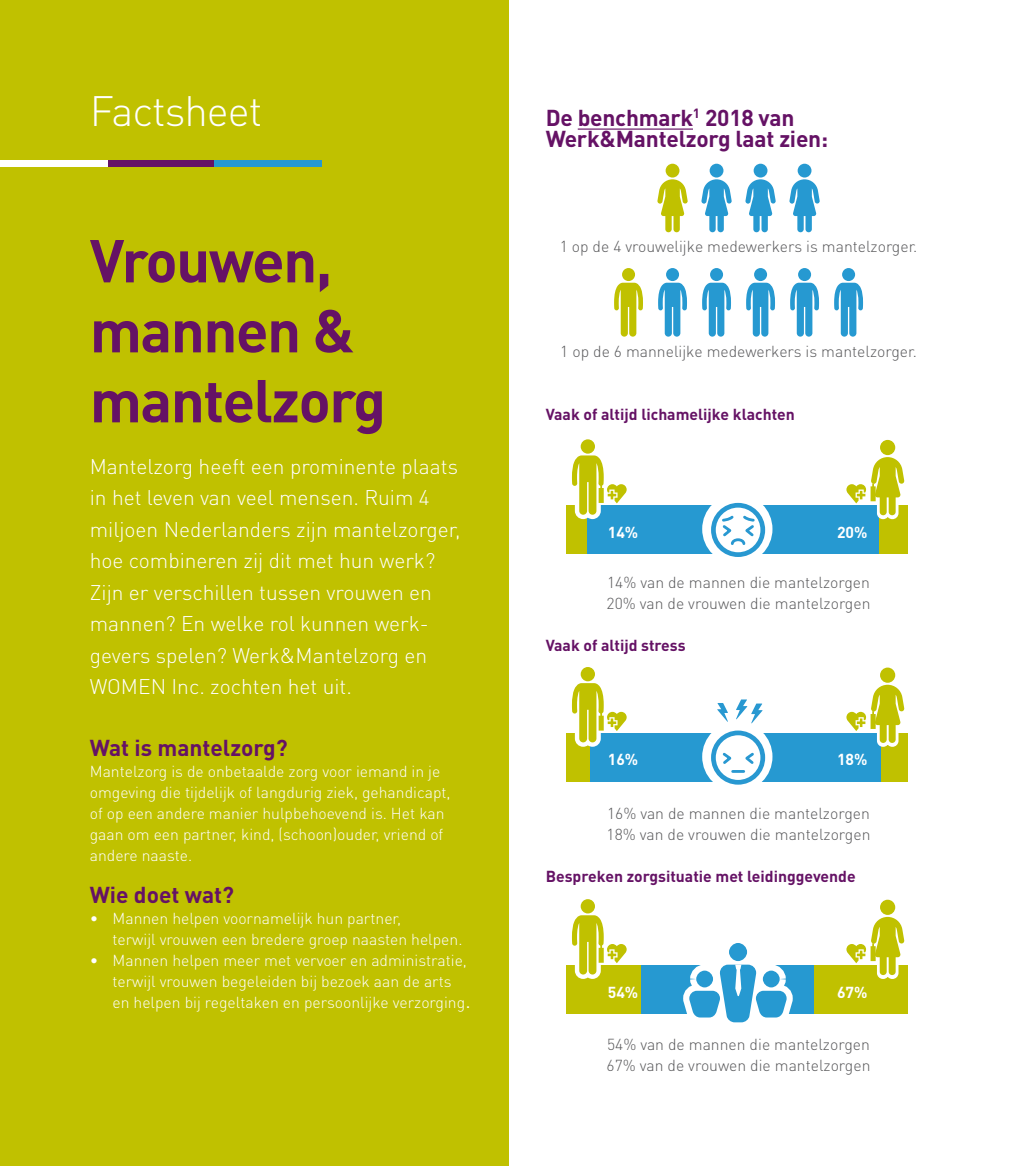
<style>
.page{position:relative;width:1017px;height:1166px;background:#fff}
.page>*{position:absolute;margin:0;border:0;box-sizing:border-box;transform-origin:0 0}
.t1{font:700 59.5px/70px "DIN Pro";letter-spacing:-.025em;color:#651265}
.t2{font:300 42px "DIN Pro";letter-spacing:-.025em;color:#fff}
.t3{font:700 22.75px/21px "DIN Pro";letter-spacing:-.01em;color:#651265}
.t4{font:300 21px/31.5px "DIN Pro";color:#fff}
.t5{font:300 15.75px/21px "DIN Pro";color:#fff}
.t6{font:300 15.75px/21px "DIN Pro";color:#58585a}
.t7{font:700 15.75px "DIN Pro";color:#651265}
.t8{font:700 15.75px "DIN Pro";color:#fff}
.s1{font-size:22.75px}
</style>
<div class="page">
<hr style="left:578px;top:128px;width:115px;height:2px;background:#651265">
<div style="left:0;top:0;width:508px;height:1166px;background:#c0c100"></div>
<div style="left:107px;top:160px;width:108px;height:7px;background:#651265"></div>
<div style="left:0;top:160px;width:107px;height:7px;background:#fff"></div>
<div style="left:215px;top:160px;width:107px;height:7px;background:#2699d1"></div>
<svg style="left:701px;top:179px;width:31px;height:53px"></svg>
<div style="left:710px;top:164px;width:13px;height:14px;background:#2699d1;border-radius:50%"></div>
<svg style="left:657px;top:179px;width:31px;height:53px"></svg>
<div style="left:666px;top:164px;width:13px;height:14px;background:#c0c100;border-radius:50%"></div>
<svg style="left:745px;top:179px;width:31px;height:53px"></svg>
<div style="left:754px;top:164px;width:13px;height:14px;background:#2699d1;border-radius:50%"></div>
<svg style="left:789px;top:179px;width:31px;height:53px"></svg>
<div style="left:798px;top:164px;width:13px;height:14px;background:#2699d1;border-radius:50%"></div>
<svg style="left:658px;top:283px;width:29px;height:54px"></svg>
<div style="left:666px;top:268px;width:13px;height:13px;background:#2699d1;border-radius:50%"></div>
<svg style="left:614px;top:283px;width:29px;height:54px"></svg>
<div style="left:622px;top:268px;width:13px;height:13px;background:#c0c100;border-radius:50%"></div>
<svg style="left:702px;top:283px;width:29px;height:54px"></svg>
<div style="left:710px;top:268px;width:13px;height:13px;background:#2699d1;border-radius:50%"></div>
<svg style="left:746px;top:283px;width:29px;height:54px"></svg>
<div style="left:754px;top:268px;width:13px;height:13px;background:#2699d1;border-radius:50%"></div>
<svg style="left:790px;top:283px;width:29px;height:54px"></svg>
<div style="left:798px;top:268px;width:13px;height:13px;background:#2699d1;border-radius:50%"></div>
<svg style="left:834px;top:283px;width:29px;height:54px"></svg>
<div style="left:842px;top:268px;width:13px;height:13px;background:#2699d1;border-radius:50%"></div>
<div style="left:567px;top:506px;width:341px;height:48px;background:#2699d1"></div>
<div style="left:567px;top:506px;width:20px;height:48px;background:#c0c100"></div>
<svg style="left:702px;top:494px;width:70px;height:70px;fill:#fff"></svg>
<div style="left:711px;top:503px;width:54px;height:54px;border:5px solid #2898d1;border-radius:50%"></div>
<svg style="left:720px;top:513px;width:36px;height:33px"></svg>
<svg style="left:568px;top:439px;width:59px;height:80px"></svg>
<svg style="left:846px;top:439px;width:62px;height:115px"></svg>
<div style="left:880px;top:440px;width:15px;height:15px;background:#c0c100;border-radius:50%"></div>
<svg style="left:736px;top:699px;width:26px;height:24px"></svg>
<svg style="left:717px;top:703px;width:11px;height:19px"></svg>
<div style="left:567px;top:733px;width:341px;height:49px;background:#2699d1"></div>
<div style="left:567px;top:733px;width:23px;height:49px;background:#c0c100"></div>
<svg style="left:702px;top:721px;width:70px;height:71px;fill:#fff"></svg>
<div style="left:711px;top:730px;width:54px;height:54px;border:5px solid #2898d1;border-radius:50%"></div>
<svg style="left:571px;top:667px;width:56px;height:80px"></svg>
<svg style="left:846px;top:671px;width:62px;height:111px"></svg>
<div style="left:880px;top:667px;width:15px;height:16px;background:#c0c100;border-radius:50%"></div>
<svg style="left:720px;top:750px;width:36px;height:23px"></svg>
<div style="left:567px;top:965px;width:341px;height:49px;background:#2699d1"></div>
<div style="left:567px;top:965px;width:74px;height:49px;background:#c0c100"></div>
<div style="left:815px;top:965px;width:93px;height:49px;background:#c0c100"></div>
<svg style="left:571px;top:899px;width:56px;height:80px"></svg>
<svg style="left:846px;top:899px;width:59px;height:80px"></svg>
<div style="left:880px;top:900px;width:15px;height:15px;background:#c0c100;border-radius:50%"></div>
<svg style="left:723px;top:940px;width:30px;height:30px"></svg>
<div style="left:729px;top:943px;width:18px;height:18px;background:#2699d1;border-radius:50%"></div>
<svg style="left:683px;top:955px;width:110px;height:68px"></svg>
<div style="left:702px;top:963px;width:15px;height:6px;background:#fff"></div>
<div style="left:756px;top:963px;width:15px;height:6px;background:#fff"></div>
<h2 class="t2" style="left:90px;top:83px;width:174px">Factsheet</h2>
<h1 class="t1" style="left:90px;top:223px;width:298px">Vrouwen, mannen &amp; mantelzorg</h1>
<p class="t4" style="left:90px;top:449px;width:372px">Mantelzorg heeft een prominente plaats in het leven van veel mensen. Ruim 4 miljoen Nederlanders zijn mantelzorger, hoe combineren zij dit met hun werk?<br>Zijn er verschillen tussen vrouwen en mannen? En welke rol kunnen werk&shy;gevers spelen? Werk&amp;Mantelzorg en WOMEN Inc. zochten het uit.</p>
<h3 class="t3" style="left:90px;top:736px;width:199px">Wat is mantelzorg?</h3>
<p class="t5" style="left:90px;top:760px;width:362px">Mantelzorg is de onbetaalde zorg voor iemand in je omgeving die tijdelijk of langdurig ziek, gehandicapt, of op een andere manier hulpbehoevend is. Het kan gaan om een partner, kind, (schoon)ouder, vriend of andere naaste.</p>
<h3 class="t3" style="left:90px;top:883px;width:146px">Wie doet wat?</h3>
<p class="t5" style="left:113px;top:907px;width:351px;text-indent:-23px">• Mannen helpen voornamelijk hun partner,<br>terwijl vrouwen een bredere groep naasten helpen.</p>
<p class="t5" style="left:113px;top:949px;width:360px;text-indent:-23px">• Mannen helpen meer met vervoer en administratie, terwijl vrouwen begeleiden bij bezoek aan de arts en helpen bij regeltaken en persoonlijke verzorging<span class="s1">.</span></p>
<h3 class="t3" style="left:546px;top:106px;width:284px">De benchmark<sup>1</sup> 2018 van<br>Werk&amp;Mantelzorg laat zien:</h3>
<p class="t6" style="left:560px;top:235px;width:359px">1 op de 4 vrouwelijke medewerkers is mantelzorger.</p>
<p class="t6" style="left:560px;top:340px;width:358px">1 op de 6 mannelijke medewerkers is mantelzorger.</p>
<p class="t7" style="left:546px;top:404px;width:251px">Vaak of altijd lichamelijke klachten</p>
<p class="t8" style="left:608px;top:522px;width:32px">14%</p>
<p class="t8" style="left:837px;top:522px;width:32px">20%</p>
<p class="t6" style="left:607px;top:571px;width:265px">14% van de mannen die mantelzorgen<br>20% van de vrouwen die mantelzorgen</p>
<p class="t7" style="left:546px;top:635px;width:141px">Vaak of altijd stress</p>
<p class="t8" style="left:608px;top:748px;width:32px">16%</p>
<p class="t8" style="left:837px;top:748px;width:32px">18%</p>
<p class="t6" style="left:607px;top:802px;width:265px">16% van de mannen die mantelzorgen<br>18% van de vrouwen die mantelzorgen</p>
<p class="t7" style="left:546px;top:866px;width:312px">Bespreken zorgsituatie met leidinggevende</p>
<p class="t8" style="left:608px;top:982px;width:32px">54%</p>
<p class="t8" style="left:837px;top:982px;width:32px">67%</p>
<p class="t6" style="left:607px;top:1033px;width:265px">54% van de mannen die mantelzorgen<br>67% van de vrouwen die mantelzorgen</p>
</div>
